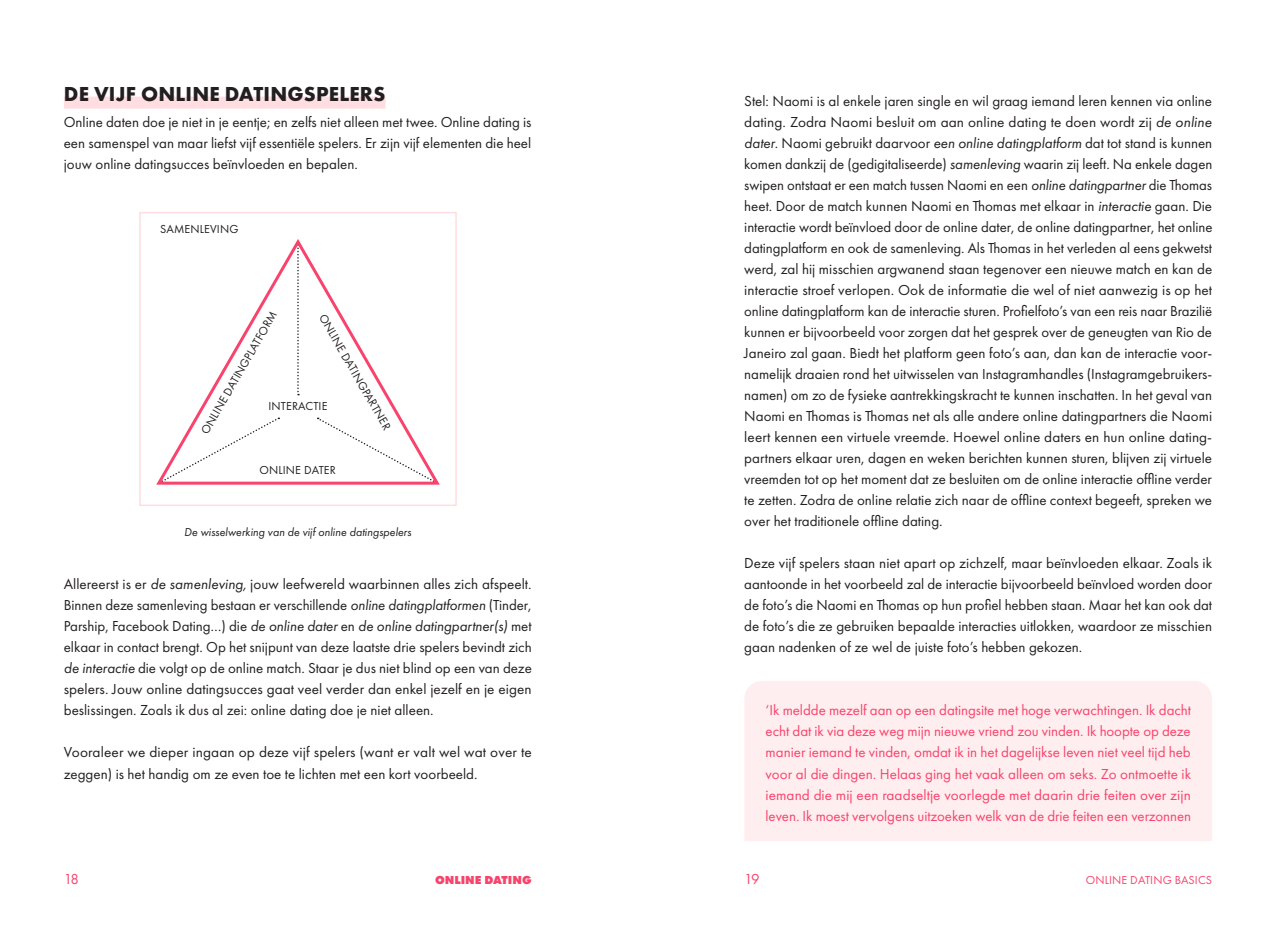
<style>
.page{position:relative;width:1276px;height:936px;background:#fff}
.page>*{position:absolute;margin:0;border:0;box-sizing:border-box;transform-origin:0 0}
.t1{font:700 21px "Futura PT";letter-spacing:.01em;color:#231f20}
.t2{font:15px/21px "Futura PT";color:#231f20;text-align:justify}
.t3{font:15px/21px "Futura PT";letter-spacing:-.005em;color:#f8436c;text-align:justify}
.t4{font:12px "Futura PT";letter-spacing:.01em;color:#231f20}
.t5{font:italic 12px "Futura PT";color:#231f20}
.t6{font:12px "Futura PT";letter-spacing:.01em;color:#f8436c}
.t7{font:800 12px "Futura PT";color:#f8436c}
.s1{font-style:italic}
</style>
<div class="page">
<div style="left:744px;top:681px;width:468px;height:160px;background:#ffeeef"></div>
<div style="left:64px;top:97px;width:321px;height:12px;background:#ffdde0"></div>
<div style="left:139px;top:212px;width:318px;height:294px;border:2px solid #ffdde0"></div>
<svg style="left:156px;top:239px;width:284px;height:246px"></svg>
<h1 class="t1" style="left:64px;top:81px;width:323px">DE VIJF ONLINE DATINGSPELERS</h1>
<p class="t2" style="left:64px;top:111px;width:469px">Online daten doe je niet in je eentje; en zelfs niet alleen met twee. Online dating is een samenspel van maar liefst vijf essentiële spelers. Er zijn vijf elementen die heel jouw online datingsucces beïnvloeden en bepalen.</p>
<p class="t4" style="left:160px;top:221px;width:80px">SAMENLEVING</p>
<p class="t4" style="left:198px;top:429px;width:141px;rotate:-60deg">ONLINE DATINGPLATFORM</p>
<p class="t4" style="left:259px;top:463px;width:78px">ONLINE DATER</p>
<p class="t4" style="left:328px;top:311px;width:133px;rotate:60deg">ONLINE DATINGPARTNER</p>
<p class="t4" style="left:268px;top:399px;width:60px">INTERACTIE</p>
<p class="t5" style="left:184px;top:524px;width:229px">De wisselwerking van de vijf online datingspelers</p>
<p class="t2" style="left:64px;top:573px;width:469px">Allereerst is er <span class="s1">de samenleving,</span> jouw leefwereld waarbinnen alles zich afspeelt.<br>Binnen deze samenleving bestaan er verschillende <span class="s1">online datingplatformen</span> (Tinder, Parship, Facebook Dating…) die <span class="s1">de online dater</span> en <span class="s1">de online datingpartner(s)</span> met elkaar in contact brengt. Op het snijpunt van deze laatste drie spelers bevindt zich <span class="s1">de interactie</span> die volgt op de online match. Staar je dus niet blind op een van deze spelers. Jouw online datingsucces gaat veel verder dan enkel jezelf en je eigen beslissingen. Zoals ik dus al zei: online dating doe je niet alleen.</p>
<p class="t2" style="left:64px;top:741px;width:469px">Vooraleer we dieper ingaan op deze vijf spelers (want er valt wel wat over te zeggen) is het handig om ze even toe te lichten met een kort voorbeeld.</p>
<p class="t2" style="left:744px;top:90px;width:470px">Stel: Naomi is al enkele jaren single en wil graag iemand leren kennen via online dating. Zodra Naomi besluit om aan online dating te doen wordt zij <span class="s1">de online dater</span>. Naomi gebruikt daarvoor <span class="s1">een online datingplatform</span> dat tot stand is kunnen komen dankzij de (gedigitaliseerde) <span class="s1">samenleving</span> waarin zij leeft. Na enkele dagen swipen ontstaat er een match tussen Naomi en een <span class="s1">online datingpartner</span> die Thomas heet. Door de match kunnen Naomi en Thomas met elkaar in <span class="s1">interactie</span> gaan. Die interactie wordt beïnvloed door de online dater, de online datingpartner, het online datingplatform en ook de samenleving. Als Thomas in het verleden al eens gekwetst werd, zal hij misschien argwanend staan tegenover een nieuwe match en kan de interactie stroef verlopen. Ook de informatie die wel of niet aanwezig is op het online datingplatform kan de interactie sturen. Profielfoto’s van een reis naar Brazilië kunnen er bijvoorbeeld voor zorgen dat het gesprek over de geneugten van Rio de Janeiro zal gaan. Biedt het platform geen foto’s aan, dan kan de interactie voor&shy;namelijk draaien rond het uitwisselen van Instagramhandles (Instagramgebruikers&shy;namen) om zo de fysieke aantrekkingskracht te kunnen inschatten. In het geval van Naomi en Thomas is Thomas net als alle andere online datingpartners die Naomi leert kennen een virtuele vreemde. Hoewel online daters en hun online dating&shy;partners elkaar uren, dagen en weken berichten kunnen sturen, blijven zij virtuele vreemden tot op het moment dat ze besluiten om de online interactie offline verder te zetten. Zodra de online relatie zich naar de offline context begeeft, spreken we over het traditionele offline dating.</p>
<p class="t2" style="left:744px;top:552px;width:469px">Deze vijf spelers staan niet apart op zichzelf, maar beïnvloeden elkaar. Zoals ik aantoonde in het voorbeeld zal de interactie bijvoorbeeld beïnvloed worden door de foto’s die Naomi en Thomas op hun profiel hebben staan. Maar het kan ook dat de foto’s die ze gebruiken bepaalde interacties uitlokken, waardoor ze misschien gaan nadenken of ze wel de juiste foto’s hebben gekozen.</p>
<p class="t3" style="left:765px;top:699px;width:427px">‘Ik meldde mezelf aan op een datingsite met hoge verwachtingen. Ik dacht echt dat ik via deze weg mijn nieuwe vriend zou vinden. Ik hoopte op deze manier iemand te vinden, omdat ik in het dagelijkse leven niet veel tijd heb voor al die dingen. Helaas ging het vaak alleen om seks. Zo ontmoette ik iemand die mij een raadseltje voorlegde met daarin drie feiten over zijn leven. Ik moest vervolgens uitzoeken welk van de drie feiten een verzonnen</p>
<p class="t3" style="left:64px;top:867px;width:17px">18</p>
<p class="t7" style="left:435px;top:871px;width:98px">ONLINE DATING</p>
<p class="t3" style="left:744px;top:867px;width:17px">19</p>
<p class="t6" style="left:1085px;top:872px;width:128px">ONLINE DATING BASICS</p>
</div>
